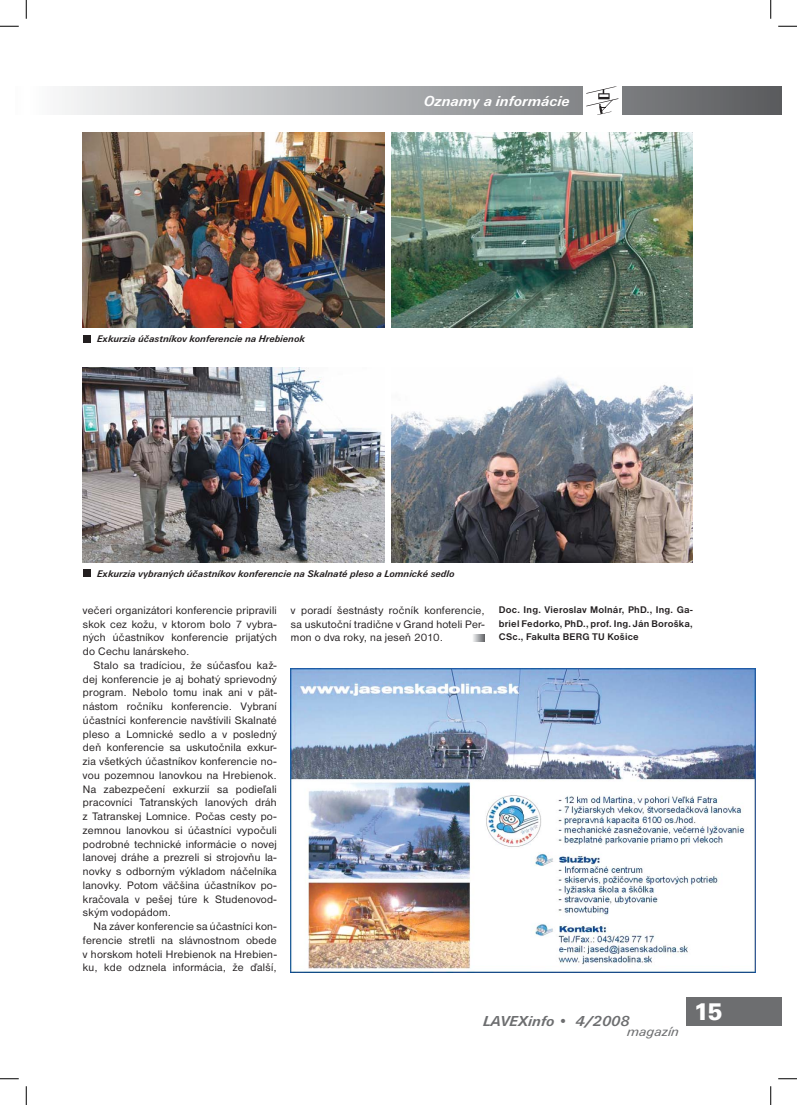
<style>
.page{position:relative;width:797px;height:1105px;background:#fff}
.page>*{position:absolute;margin:0;border:0;box-sizing:border-box;transform-origin:0 0}
.t1{font:900 25px "Unitus TCE";color:#fff}
.t2{font:italic 700 15px "Unitus TCE";color:#fff}
.t3{font:italic 700 15px "Unitus TCE";color:#6d6e70}
.t4{font:italic 13.75px "Unitus TCE";color:#6d6e70}
.t5{font:11.25px/13.8px "Nimbus Sans DCE";letter-spacing:.02em;color:#231f20;text-align:justify}
.t6{font:italic 700 10px "Unitus TCE";color:#231f20}
.t7{font:700 10px/13.8px "Nimbus Sans DCE";letter-spacing:.02em;color:#231f20;text-align:justify}
</style>
<div class="page">
<div style="left:26px;top:86px;width:755px;height:29px;background:linear-gradient(to right,#fbfcfd,#595b5e)"></div>
<div style="left:685px;top:997px;width:96px;height:28px;background:#6d6e70"></div>
<div style="left:583px;top:83px;width:39px;height:35px;background:#fff"></div>
<svg style="left:586px;top:86px;width:32px;height:29px"></svg>
<img style="left:83px;top:133px;width:301px;height:194px">
<div style="left:83px;top:335px;width:7px;height:7px;background:#231f20"></div>
<img style="left:391px;top:133px;width:301px;height:194px">
<img style="left:83px;top:367px;width:301px;height:195px">
<div style="left:83px;top:570px;width:7px;height:7px;background:#231f20"></div>
<img style="left:391px;top:377px;width:301px;height:185px">
<img style="left:291px;top:668px;width:464px;height:304px">
<svg style="left:473px;top:635px;width:12px;height:6px"></svg>
<svg style="left:0;top:25px;width:19px;height:2px"></svg>
<svg style="left:778px;top:25px;width:19px;height:2px"></svg>
<svg style="left:0;top:1078px;width:19px;height:1px"></svg>
<svg style="left:778px;top:1078px;width:19px;height:1px"></svg>
<svg style="left:25px;top:0;width:2px;height:19px"></svg>
<svg style="left:25px;top:1086px;width:2px;height:19px"></svg>
<svg style="left:770px;top:0;width:1px;height:19px"></svg>
<svg style="left:770px;top:1086px;width:1px;height:19px"></svg>
<p class="t6" style="left:97px;top:335px;width:209px">Exkurzia účastníkov konferencie na Hrebienok</p>
<h2 class="t2" style="left:424px;top:95px;width:147px">Oznamy a informácie</h2>
<p class="t6" style="left:97px;top:570px;width:359px">Exkurzia vybraných účastníkov konferencie na Skalnaté pleso a Lomnické sedlo</p>
<p class="t5" style="left:83px;top:604px;width:195px">večeri organizátori konferencie pripravili skok cez kožu, v ktorom bolo 7 vybra&shy;ných účastníkov konferencie prijatých do Cechu lanárskeho.</p>
<p class="t5" style="left:83px;top:659px;width:195px;text-indent:11px">Stalo sa tradíciou, že súčasťou kaž&shy;dej konferencie je aj bohatý sprievodný program. Nebolo tomu inak ani v pät&shy;nástom ročníku konferencie. Vybraní účastníci konferencie navštívili Skalnaté pleso a Lomnické sedlo a v posledný deň konferencie sa uskutočnila exkur&shy;zia všetkých účastníkov konferencie no&shy;vou pozemnou lanovkou na Hrebienok.<br>Na zabezpečení exkurzií sa podieľali pracovníci Tatranských lanových dráh z Tatranskej Lomnice. Počas cesty po&shy;zemnou lanovkou si účastníci vypočuli podrobné technické informácie o novej lanovej dráhe a prezreli si strojovňu la&shy;novky s odborným výkladom náčelníka lanovky. Potom väčšina účastníkov po&shy;kračovala v pešej túre k Studenovod&shy;ským vodopádom.</p>
<p class="t5" style="left:83px;top:921px;width:195px;text-indent:11px">Na záver konferencie sa účastníci kon&shy;ferencie stretli na slávnostnom obede v horskom hoteli Hrebienok na Hrebien&shy;ku, kde odznela informácia, že ďalší,</p>
<p class="t5" style="left:291px;top:604px;width:195px">v poradí šestnásty ročník konferencie, sa uskutoční tradične v Grand hoteli Per&shy;mon o dva roky, na jeseň 2010.</p>
<p class="t7" style="left:499px;top:603px;width:195px">Doc. Ing. Vieroslav Molnár, PhD., Ing. Ga&shy;briel Fedorko, PhD., prof. Ing. Ján Boroška, CSc., Fakulta BERG TU Košice</p>
<h2 class="t3" style="left:483px;top:1015px;width:148px">LAVEXinfo • 4/2008</h2>
<p class="t4" style="left:627px;top:1026px;width:53px">magazín</p>
<h1 class="t1" style="left:693px;top:1002px;width:31px">15</h1>
</div>
